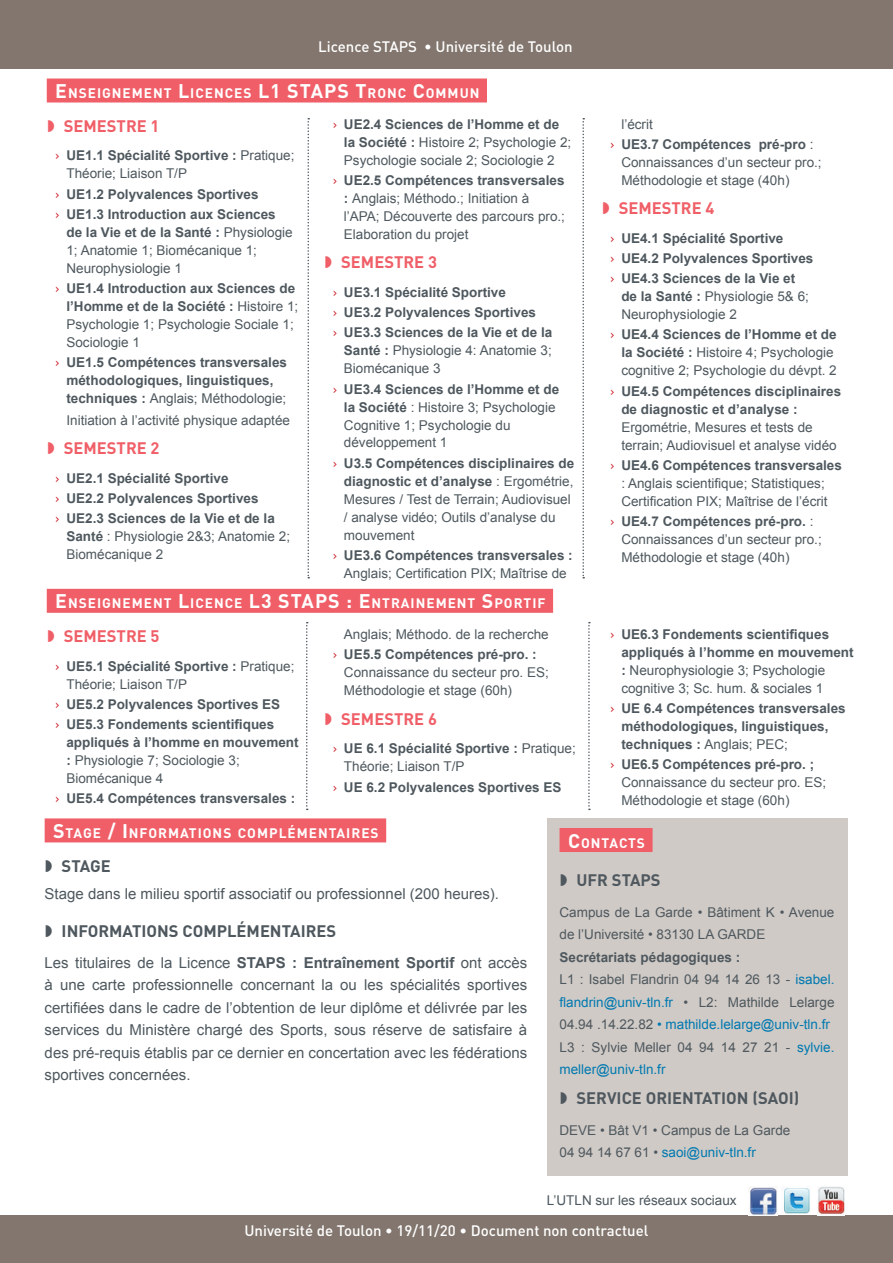
<style>
.page{position:relative;width:893px;height:1263px;background:#fff}
.page>*{position:absolute;margin:0;border:0;box-sizing:border-box;transform-origin:0 0}
.t1{font:700 16.5px "DIN";color:#4e585e}
.t2{font:700 16.5px "DIN";color:#f05f68}
.t3{font:15px/22.5px "Arial";color:#4e585e;text-align:justify}
.t4{font:500 15px "DIN";color:#fff}
.t5{font:700 13.65px "DIN";letter-spacing:.07em;color:#fff}
.t6{font:13.5px/18px "Arial";color:#4e585e}
.t7{font:700 13.5px/20.1px "Arial";color:#4e585e}
.s1{font-size:19.5px}
.s2{font-family:"DIN";color:#d1232a}
.s3{font-weight:700}
.s4{font-family:"DIN";font-weight:400;color:#d1232a}
.s5{font-weight:400}
.s6{color:#0079b0}
</style>
<div class="page">
<div style="left:0;top:1215px;width:893px;height:48px;background:#82766e"></div>
<div style="left:0;top:0;width:893px;height:68px;background:#82766e"></div>
<div style="left:47px;top:79px;width:440px;height:24px;background:#f05f68"></div>
<div style="left:45px;top:818px;width:341px;height:24px;background:#f05f68"></div>
<img style="left:748px;top:1186px;width:29px;height:29px">
<img style="left:782px;top:1187px;width:28px;height:26px">
<img style="left:817px;top:1186px;width:28px;height:29px">
<svg style="left:307px;top:118px;width:2px;height:460px"></svg>
<svg style="left:582px;top:118px;width:2px;height:460px"></svg>
<div style="left:547px;top:819px;width:300px;height:357px;background:#d0cac6"></div>
<div style="left:559px;top:828px;width:94px;height:24px;background:#f05f68"></div>
<div style="left:47px;top:589px;width:506px;height:24px;background:#f05f68"></div>
<svg style="left:306px;top:622px;width:2px;height:188px"></svg>
<svg style="left:588px;top:622px;width:2px;height:188px"></svg>
<p class="t4" style="left:318px;top:37px;width:256px">Licence STAPS • Université de Toulon</p>
<p class="t5" style="left:55px;top:84px;width:426px"><span class="s1">E</span>NSEIGNEMENT <span class="s1">L</span>ICENCES <span class="s1">L1 STAPS T</span>RONC <span class="s1">C</span>OMMUN</p>
<p class="t2" style="left:64px;top:115px;width:97px">SEMESTRE 1</p>
<p class="t6" style="left:66px;top:147px;width:230px;text-indent:-11px"><span class="s2">›</span> <span class="s3">UE1.1 Spécialité Sportive :</span> Pratique;<br>Théorie; Liaison T/P</p>
<p class="t7" style="left:55px;top:184px;width:222px"><span class="s4">›</span> UE1.2 Polyvalences Sportives<br><span class="s4">›</span> UE1.3 Introduction aux Sciences</p>
<p class="t6" style="left:66px;top:223px;width:228px"><span class="s3">de la Vie et de la Santé :</span> Physiologie<br>1; Anatomie 1; Biomécanique 1;<br>Neurophysiologie 1</p>
<p class="t6" style="left:66px;top:279px;width:233px;text-indent:-11px"><span class="s2">›</span> <span class="s3">UE1.4 Introduction aux Sciences de l’Homme et de la Société :</span> Histoire 1;<br>Psychologie 1; Psychologie Sociale 1;<br>Sociologie 1</p>
<p class="t7" style="left:66px;top:354px;width:222px;line-height:18px;text-indent:-11px"><span class="s4">›</span> UE1.5 Compétences transversales méthodologiques, linguistiques, techniques : <span class="s5">Anglais; Méthodologie;</span></p>
<p class="t6" style="left:66px;top:411px;width:225px">Initiation à l’activité physique adaptée</p>
<p class="t2" style="left:64px;top:437px;width:97px">SEMESTRE 2</p>
<p class="t7" style="left:55px;top:468px;width:221px"><span class="s4">›</span> UE2.1 Spécialité Sportive<br><span class="s4">›</span> UE2.2 Polyvalences Sportives<br><span class="s4">›</span> UE2.3 Sciences de la Vie et de la</p>
<p class="t6" style="left:66px;top:527px;width:225px"><span class="s3">Santé</span> : Physiologie 2&amp;3; Anatomie 2;<br>Biomécanique 2</p>
<p class="t6" style="left:344px;top:115px;width:229px;text-indent:-11px"><span class="s2">›</span> <span class="s3">UE2.4 Sciences de l’Homme et de la Société :</span> Histoire 2; Psychologie 2;<br>Psychologie sociale 2; Sociologie 2</p>
<p class="t6" style="left:344px;top:171px;width:223px;text-indent:-11px"><span class="s2">›</span> <span class="s3">UE2.5 Compétences transversales :</span> Anglais; Méthodo.; Initiation à l’APA; Découverte des parcours pro.;<br>Elaboration du projet</p>
<p class="t2" style="left:341px;top:252px;width:97px">SEMESTRE 3</p>
<p class="t7" style="left:333px;top:283px;width:221px"><span class="s4">›</span> UE3.1 Spécialité Sportive<br><span class="s4">›</span> UE3.2 Polyvalences Sportives<br><span class="s4">›</span> UE3.3 Sciences de la Vie et de la</p>
<p class="t6" style="left:344px;top:342px;width:209px"><span class="s3">Santé :</span> Physiologie 4: Anatomie 3;<br>Biomécanique 3</p>
<p class="t6" style="left:344px;top:380px;width:217px;text-indent:-11px"><span class="s2">›</span> <span class="s3">UE3.4 Sciences de l’Homme et de la Société</span> : Histoire 3; Psychologie<br>Cognitive 1; Psychologie du développement 1</p>
<p class="t6" style="left:344px;top:454px;width:232px;text-indent:-11px"><span class="s2">›</span> <span class="s3">U3.5 Compétences disciplinaires de diagnostic et d’analyse</span> : Ergométrie,<br>Mesures / Test de Terrain; Audiovisuel / analyse vidéo; Outils d’analyse du mouvement</p>
<p class="t6" style="left:333px;top:546px;width:242px;text-align:center"><span class="s2">›</span> <span class="s3">UE3.6 Compétences transversales :<br></span>Anglais; Certification PIX; Maîtrise de</p>
<p class="t5" style="left:55px;top:594px;width:492px"><span class="s1">E</span>NSEIGNEMENT <span class="s1">L</span>ICENCE <span class="s1">L3 STAPS : E</span>NTRAINEMENT <span class="s1">S</span>PORTIF</p>
<p class="t2" style="left:64px;top:625px;width:97px">SEMESTRE 5</p>
<p class="t6" style="left:66px;top:657px;width:230px;text-indent:-11px"><span class="s2">›</span> <span class="s3">UE5.1 Spécialité Sportive :</span> Pratique;<br>Théorie; Liaison T/P</p>
<p class="t7" style="left:55px;top:694px;width:227px"><span class="s4">›</span> UE5.2 Polyvalences Sportives ES <span class="s4">›</span> UE5.3 Fondements scientifiques</p>
<p class="t6" style="left:66px;top:733px;width:234px"><span class="s3">appliqués à l’homme en mouvement :</span> Physiologie 7; Sociologie 3;<br>Biomécanique 4</p>
<p class="t7" style="left:55px;top:789px;width:242px"><span class="s4">›</span> UE5.4 Compétences transversales :</p>
<p class="t6" style="left:333px;top:624px;width:218px;line-height:20.1px;text-indent:11px">Anglais; Méthodo. de la recherche <span class="s2">›</span> <span class="s3">UE5.5 Compétences pré-pro. :</span></p>
<p class="t6" style="left:344px;top:664px;width:206px">Connaissance du secteur pro. ES;<br>Méthodologie et stage (60h)</p>
<p class="t2" style="left:341px;top:708px;width:97px">SEMESTRE 6</p>
<p class="t6" style="left:344px;top:740px;width:233px;text-indent:-11px"><span class="s2">›</span> <span class="s3">UE 6.1 Spécialité Sportive :</span> Pratique;<br>Théorie; Liaison T/P</p>
<p class="t7" style="left:333px;top:777px;width:230px"><span class="s4">›</span> UE 6.2 Polyvalences Sportives ES</p>
<p class="t7" style="left:610px;top:114px;width:205px;text-indent:11px"><span class="s5">l’écrit<br></span><span class="s4">›</span> UE3.7 Compétences pré-pro <span class="s5">:</span></p>
<p class="t6" style="left:621px;top:153px;width:202px">Connaissances d’un secteur pro.;<br>Méthodologie et stage (40h)</p>
<p class="t2" style="left:619px;top:198px;width:97px">SEMESTRE 4</p>
<p class="t7" style="left:610px;top:229px;width:205px"><span class="s4">›</span> UE4.1 Spécialité Sportive<br><span class="s4">›</span> UE4.2 Polyvalences Sportives <span class="s4">›</span> UE4.3 Sciences de la Vie et</p>
<p class="t6" style="left:621px;top:288px;width:189px"><span class="s3">de la Santé :</span> Physiologie 5&amp; 6;<br>Neurophysiologie 2</p>
<p class="t6" style="left:621px;top:326px;width:217px;text-indent:-11px"><span class="s2">›</span> <span class="s3">UE4.4 Sciences de l’Homme et de la Société :</span> Histoire 4; Psychologie cognitive 2; Psychologie du dévpt. 2</p>
<p class="t6" style="left:621px;top:382px;width:221px;text-indent:-11px"><span class="s2">›</span> <span class="s3">UE4.5 Compétences disciplinaires de diagnostic et d’analyse :<br></span>Ergométrie, Mesures et tests de terrain; Audiovisuel et analyse vidéo</p>
<p class="t6" style="left:610px;top:456px;width:233px;text-align:center"><span class="s2">›</span> <span class="s3">UE4.6 Compétences transversales </span>: Anglais scientifique; Statistiques;<br>Certification PIX; Maîtrise de l’écrit</p>
<p class="t6" style="left:621px;top:512px;width:202px;text-indent:-11px"><span class="s2">›</span> <span class="s3">UE4.7 Compétences pré-pro.</span> :<br>Connaissances d’un secteur pro.;<br>Méthodologie et stage (40h)</p>
<p class="t7" style="left:621px;top:626px;width:234px;line-height:18px;text-indent:-11px"><span class="s4">›</span> UE6.3 Fondements scientifiques appliqués à l’homme en mouvement : <span class="s5">Neurophysiologie 3; Psychologie cognitive 3; Sc. hum. &amp; sociales 1</span></p>
<p class="t7" style="left:621px;top:700px;width:226px;line-height:18px;text-indent:-11px"><span class="s4">›</span> UE 6.4 Compétences transversales méthodologiques, linguistiques, techniques : <span class="s5">Anglais; PEC;</span></p>
<p class="t6" style="left:621px;top:756px;width:206px;text-indent:-11px"><span class="s2">›</span> <span class="s3">UE6.5 Compétences pré-pro. ;<br></span>Connaissance du secteur pro. ES;<br>Méthodologie et stage (60h)</p>
<p class="t5" style="left:53px;top:824px;width:327px"><span class="s1">S</span>TAGE <span class="s1">/ I</span>NFORMATIONS COMPLÉMENTAIRES</p>
<p class="t1" style="left:62px;top:855px;width:51px">STAGE</p>
<p class="t3" style="left:45px;top:882px;width:456px">Stage dans le milieu sportif associatif ou professionnel (200 heures).</p>
<p class="t1" style="left:62px;top:920px;width:276px">INFORMATIONS COMPLÉMENTAIRES</p>
<p class="t3" style="left:45px;top:951px;width:484px">Les titulaires de la Licence <span class="s3">STAPS : Entraînement Sportif</span> ont accès à une carte professionnelle concernant la ou les spécialités sportives certifiées dans le cadre de l’obtention de leur diplôme et délivrée par les services du Ministère chargé des Sports, sous réserve de satisfaire à des pré-requis établis par ce dernier en concertation avec les fédérations sportives concernées.</p>
<p class="t5" style="left:568px;top:834px;width:79px"><span class="s1">C</span>ONTACTS</p>
<p class="t1" style="left:576px;top:869px;width:86px">UFR STAPS</p>
<p class="t6" style="left:559px;top:901px;width:276px;line-height:22.5px">Campus de La Garde • Bâtiment K • Avenue de l’Université • 83130 LA GARDE <span class="s3">Secrétariats pédagogiques :<br></span>L1 : Isabel Flandrin 04 94 14 26 13 - <span class="s6">isabel. flandrin@univ-tln.fr</span> • L2: Mathilde Lelarge 04.94 .14.22.82 <span class="s6">• mathilde.lelarge@univ-tln.fr </span>L3 : Sylvie Meller 04 94 14 27 21 - <span class="s6">sylvie. meller@univ-tln.fr</span></p>
<p class="t1" style="left:576px;top:1087px;width:224px">SERVICE ORIENTATION (SAOI)</p>
<p class="t6" style="left:559px;top:1119px;width:232px;line-height:22.5px">DEVE • Bât V1 • Campus de La Garde<br>04 94 14 67 61 • <span class="s6">saoi@univ-tln.fr</span></p>
<p class="t6" style="left:547px;top:1191px;width:191px">L’UTLN sur les réseaux sociaux</p>
<p class="t4" style="left:244px;top:1221px;width:406px">Université de Toulon • 19/11/20 • Document non contractuel</p>
</div>
